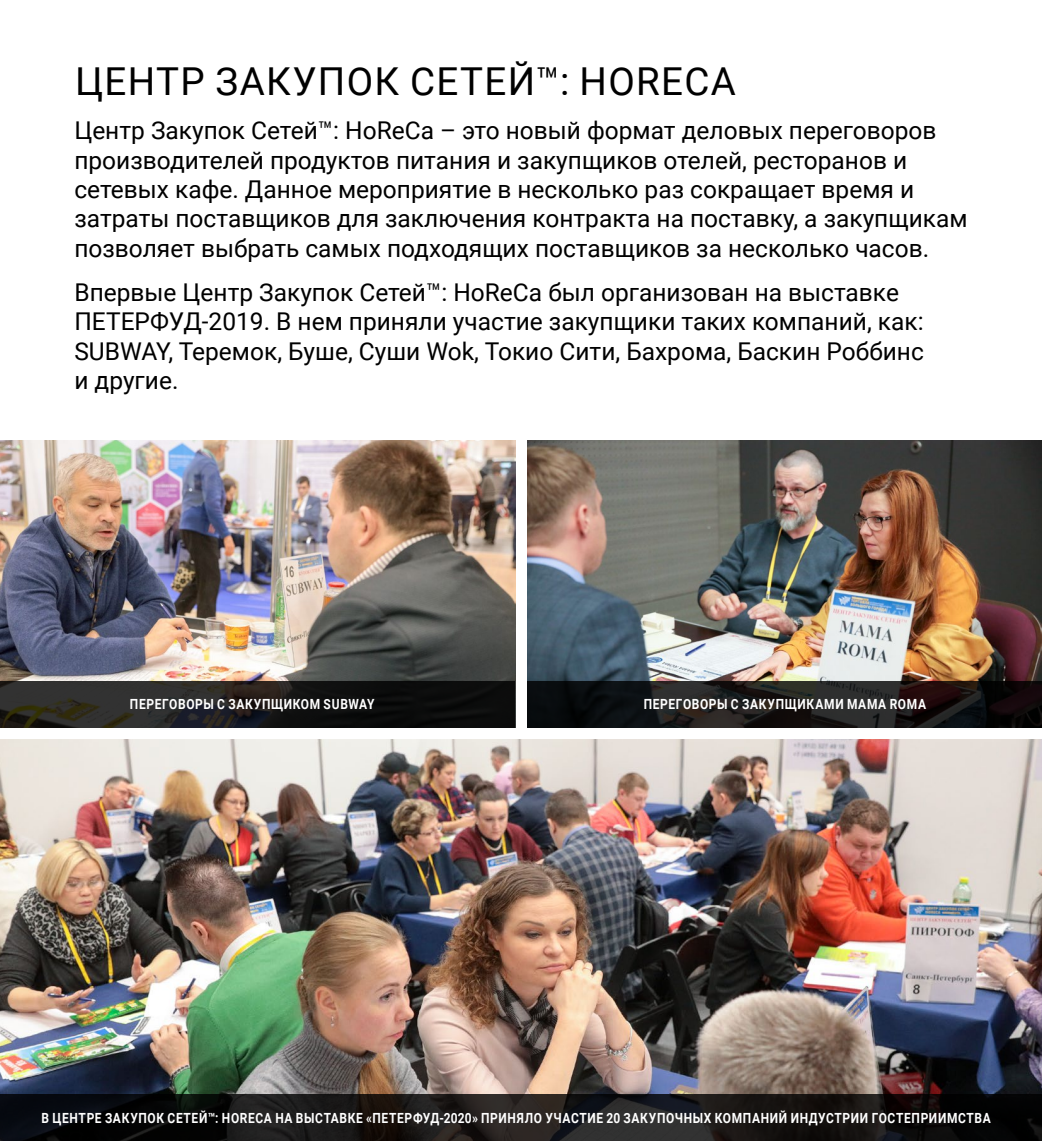
<style>
.page{position:relative;width:1042px;height:1141px;background:#fff}
.page>*{position:absolute;margin:0;border:0;box-sizing:border-box;transform-origin:0 0}
.Заг_1{font:38.5px "Roboto";letter-spacing:.035em;color:#000}
.текст_15{font:24.5px/29.4px "Roboto";color:#000}
.t1{font:300 condensed 15.75px "Partner";color:#fff}
.Подпись_к_фото{font:700 14px "Roboto";letter-spacing:.055em;color:#fff;scale:.85 1}
</style>
<div class="page">
<img style="left:0;top:440px;width:516px;height:288px">
<img style="left:528px;top:440px;width:514px;height:241px">
<svg style="left:528px;top:681px;width:514px;height:47px;background:#191717"></svg>
<svg style="left:0;top:681px;width:514px;height:47px;background:#1d1c1b"></svg>
<img style="left:0;top:739px;width:1042px;height:355px">
<svg style="left:0;top:1094px;width:1042px;height:47px;background:#151414"></svg>
<p class="Заг_1" style="left:75px;top:54px;width:662px">ЦЕНТР ЗАКУПОК СЕТЕЙ™: HORECA</p>
<p class="текст_15" style="left:74px;top:115px;width:894px">Центр Закупок Сетей™: HoReCa – это новый формат деловых переговоров производителей продуктов питания и закупщиков отелей, ресторанов и сетевых кафе. Данное мероприятие в несколько раз сокращает время и затраты поставщиков для заключения контракта на поставку, а закупщикам позволяет выбрать самых подходящих поставщиков за несколько часов.</p>
<p class="текст_15" style="left:74px;top:277px;width:851px">Впервые Центр Закупок Сетей™: HoReCa был организован на выставке ПЕТЕРФУД-2019. В нем приняли участие закупщики таких компаний, как:<br>SUBWAY, Теремок, Буше, Суши Wok, Токио Сити, Бахрома, Баскин Роббинс и другие.</p>
<p class="Подпись_к_фото" style="left:130px;top:694px;width:289px">ПЕРЕГОВОРЫ С ЗАКУПЩИКОМ SUBWAY</p>
<p class="Подпись_к_фото" style="left:644px;top:694px;width:334px">ПЕРЕГОВОРЫ С ЗАКУПЩИКАМИ MAMA ROMA</p>
<p class="t1" style="left:74px;top:1099px;width:15px">10</p>
<p class="Подпись_к_фото" style="left:41px;top:1108px;width:1118px">В ЦЕНТРЕ ЗАКУПОК СЕТЕЙ™: HORECA НА ВЫСТАВКЕ «ПЕТЕРФУД-2020» ПРИНЯЛО УЧАСТИЕ 20 ЗАКУПОЧНЫХ КОМПАНИЙ ИНДУСТРИИ ГОСТЕПРИИМСТВА</p>
</div>
